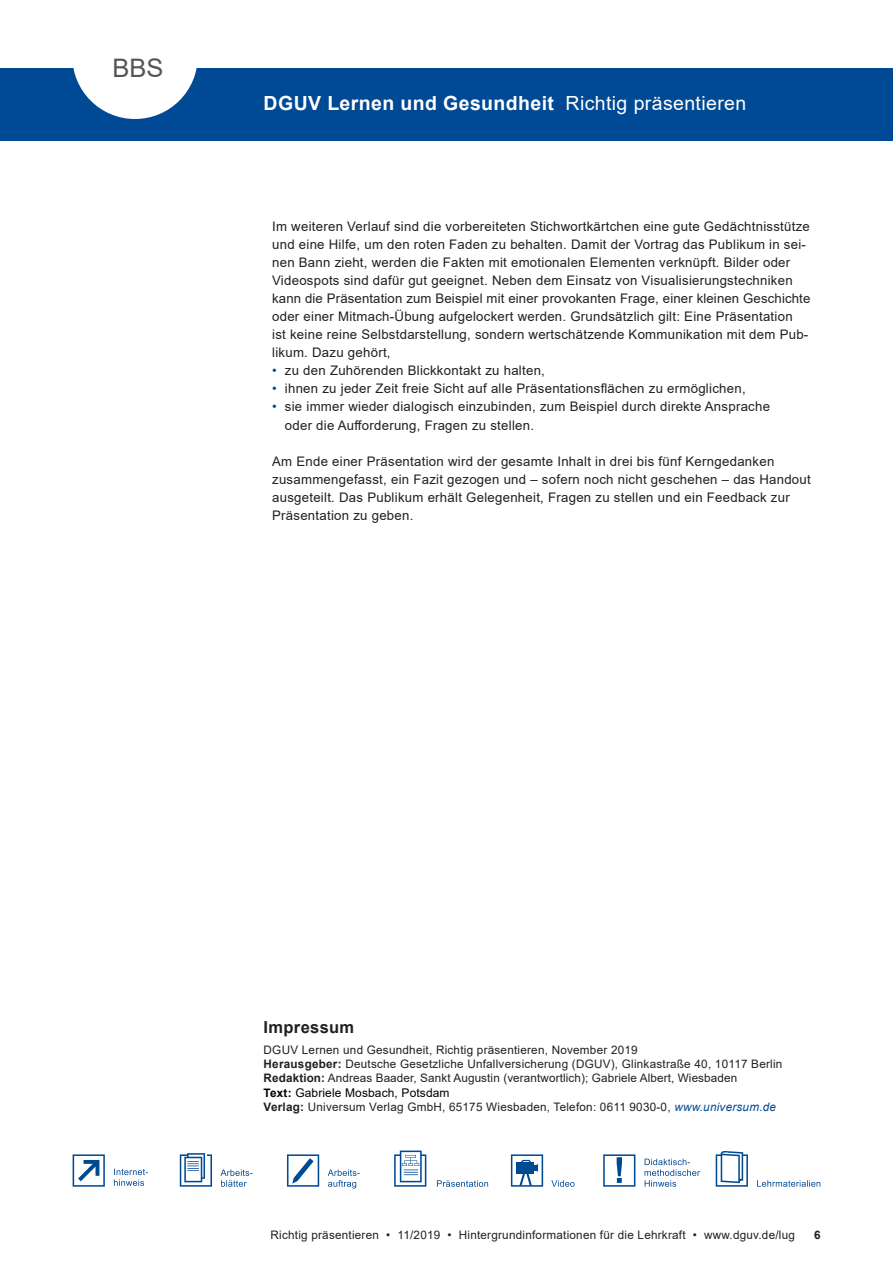
<style>
.page{position:relative;width:893px;height:1263px;background:#fff}
.page>*{position:absolute;margin:0;border:0;box-sizing:border-box;transform-origin:0 0}
.t1{font:25.5px "Arial";color:#555}
.t2{font:700 19.5px "Arial";letter-spacing:.02em;color:#fff}
.t3{font:19.5px "Arial";letter-spacing:.02em;color:#fff}
.Impressum_Ueberschri{font:700 16.5px "Arial";letter-spacing:.02em;color:#231f20}
.Fliesstext{font:13.2px/18px "Arial";letter-spacing:.02em;color:#231f20}
.Fliesstext_Aufzaehlu{font:13.2px/18px "Arial";letter-spacing:.02em;color:#231f20}
.Impressum_Text{font:12px "Arial";letter-spacing:.01em;color:#000}
.Impressum_Text-2{font:11.7px/14.2px "Arial";letter-spacing:.02em;color:#231f20}
.t4{font:700 11.7px "Arial";color:#231f20}
.s1{color:#004994}
.s2{font-weight:700}
.s3{font-weight:700;font-size:11.7px}
.s4{font-style:italic;color:#004994}
</style>
<div class="page">
<div style="left:0;top:68px;width:893px;height:72px;background:#004994"></div>
<svg style="left:73px;top:68px;width:124px;height:51px"></svg>
<svg style="left:73px;top:1154px;width:32px;height:33px"></svg>
<svg style="left:114px;top:1168px;width:34px;height:18px"></svg>
<svg style="left:180px;top:1153px;width:32px;height:34px"></svg>
<svg style="left:221px;top:1169px;width:32px;height:18px"></svg>
<svg style="left:287px;top:1154px;width:32px;height:33px"></svg>
<svg style="left:328px;top:1169px;width:32px;height:19px"></svg>
<svg style="left:394px;top:1150px;width:32px;height:37px"></svg>
<svg style="left:511px;top:1154px;width:32px;height:33px"></svg>
<svg style="left:551px;top:1180px;width:24px;height:7px"></svg>
<svg style="left:603px;top:1154px;width:32px;height:33px"></svg>
<svg style="left:644px;top:1158px;width:56px;height:29px"></svg>
<svg style="left:716px;top:1151px;width:32px;height:36px"></svg>
<svg style="left:757px;top:1180px;width:63px;height:7px"></svg>
<svg style="left:437px;top:1180px;width:51px;height:7px"></svg>
<h1 class="t1" style="left:112px;top:50px;width:53px">BBS</h1>
<h2 class="t2" style="left:264px;top:89px;width:292px">DGUV Lernen und Gesundheit</h2>
<h2 class="t3" style="left:566px;top:89px;width:182px">Richtig präsentieren</h2>
<p class="Fliesstext" style="left:272px;top:217px;width:540px">Im weiteren Verlauf sind die vorbereiteten Stichwortkärtchen eine gute Gedächtnisstütze und eine Hilfe, um den roten Faden zu behalten. Damit der Vortrag das Publikum in sei&shy;nen Bann zieht, werden die Fakten mit emotionalen Elementen verknüpft. Bilder oder Videospots sind dafür gut geeignet. Neben dem Einsatz von Visualisierungstechniken kann die Präsentation zum Beispiel mit einer provokanten Frage, einer kleinen Geschichte oder einer Mitmach-Übung aufgelockert werden. Grundsätzlich gilt: Eine Präsentation<br>ist keine reine Selbstdarstellung, sondern wertschätzende Kommunikation mit dem Pub&shy;likum. Dazu gehört,</p>
<p class="Fliesstext_Aufzaehlu" style="left:272px;top:362px;width:274px"><span class="s1">•</span> zu den Zuhörenden Blickkontakt zu halten,</p>
<p class="Fliesstext_Aufzaehlu" style="left:272px;top:380px;width:475px"><span class="s1">•</span> ihnen zu jeder Zeit freie Sicht auf alle Präsentationsflächen zu ermöglichen,</p>
<p class="Fliesstext_Aufzaehlu" style="left:285px;top:398px;width:487px;text-indent:-13px"><span class="s1">•</span> sie immer wieder dialogisch einzubinden, zum Beispiel durch direkte Ansprache oder die Aufforderung, Fragen zu stellen.</p>
<p class="Fliesstext" style="left:272px;top:452px;width:540px">Am Ende einer Präsentation wird der gesamte Inhalt in drei bis fünf Kerngedanken zusammengefasst, ein Fazit gezogen und – sofern noch nicht geschehen – das Handout ausgeteilt. Das Publikum erhält Gelegenheit, Fragen zu stellen und ein Feedback zur Präsentation zu geben.</p>
<p class="Impressum_Ueberschri" style="left:264px;top:1016px;width:92px">Impressum</p>
<p class="Impressum_Text-2" style="left:264px;top:1043px;width:520px">DGUV Lernen und Gesundheit, Richtig präsentieren, November 2019<br><span class="s2">Herausgeber:</span> Deutsche Gesetzliche Unfallversicherung (DGUV), Glinkastraße 40, 10117 Berlin<br><span class="s2">Redaktion:</span> Andreas Baader, Sankt Augustin (verantwortlich); Gabriele Albert, Wiesbaden</p>
<p class="Impressum_Text" style="left:264px;top:1084px;width:187px"><span class="s3">Text:</span> Gabriele Mosbach, Potsdam</p>
<p class="Impressum_Text-2" style="left:264px;top:1099px;width:514px"><span class="s2">Verlag:</span> Universum Verlag GmbH, 65175 Wiesbaden, Telefon: 0611 9030-0, <span class="s4">www.universum.de</span></p>
<p class="Impressum_Text-2" style="left:270px;top:1228px;width:526px">Richtig präsentieren • 11/2019 • Hintergrundinformationen für die Lehrkraft • www.dguv.de/lug</p>
<p class="t4" style="left:814px;top:1227px;width:8px">6</p>
</div>
